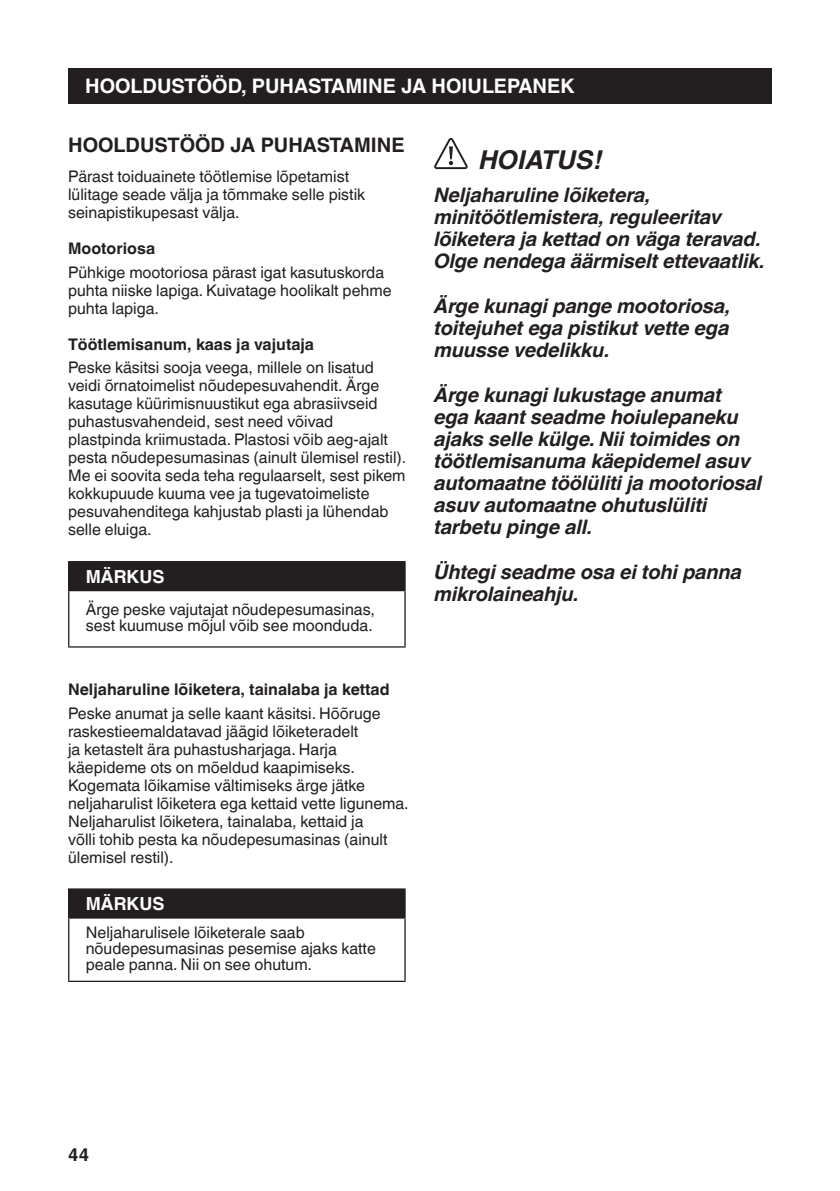
<style>
.page{position:relative;width:840px;height:1191px;background:#fff}
.page>*{position:absolute;margin:0;border:0;box-sizing:border-box;transform-origin:0 0}
.t1{font:italic 700 26px "Helvetica World";color:#231f20}
.t2{font:italic 700 20px/22px "Helvetica World";letter-spacing:-.01em;color:#231f20}
.t3{font:700 20px "Helvetica World";color:#fff}
.t4{font:700 20px "Helvetica World";color:#231f20}
.t5{font:700 18px "Helvetica World";color:#fff}
.t6{font:700 18px "Helvetica World";color:#231f20}
.t7{font:16px/18px "Helvetica World";color:#231f20}
.t8{font:700 16px "Helvetica World";color:#231f20}
</style>
<div class="page">
<div style="left:68px;top:68px;width:703px;height:36px;background:#231f20"></div>
<div style="left:69px;top:561px;width:336px;height:29px;background:#231f20"></div>
<svg style="left:68px;top:562px;width:1px;height:28px"></svg>
<hr style="left:68px;top:561px;width:337px;height:1px;background:#231f20">
<hr style="left:68px;top:591px;width:1px;height:55px;background:#231f20">
<hr style="left:404px;top:591px;width:1px;height:55px;background:#231f20">
<hr style="left:68px;top:646px;width:337px;height:1px;background:#231f20">
<hr style="left:68px;top:590px;width:337px;height:1px;background:#231f20">
<div style="left:69px;top:889px;width:336px;height:29px;background:#231f20"></div>
<svg style="left:68px;top:889px;width:1px;height:28px"></svg>
<hr style="left:68px;top:888px;width:337px;height:1px;background:#231f20">
<hr style="left:68px;top:918px;width:1px;height:62px;background:#231f20">
<hr style="left:404px;top:918px;width:1px;height:62px;background:#231f20">
<hr style="left:68px;top:980px;width:337px;height:2px;background:#231f20">
<hr style="left:68px;top:917px;width:337px;height:1px;background:#231f20">
<svg style="left:434px;top:138px;width:33px;height:31px"></svg>
<p class="t3" style="left:85px;top:75px;width:491px">HOOLDUSTÖÖD, PUHASTAMINE JA HOIULEPANEK</p>
<p class="t4" style="left:68px;top:134px;width:338px">HOOLDUSTÖÖD JA PUHASTAMINE</p>
<p class="t7" style="left:68px;top:167px;width:298px">Pärast toiduainete töötlemise lõpetamist lülitage seade välja ja tõmmake selle pistik seinapistikupesast välja.</p>
<p class="t8" style="left:68px;top:239px;width:88px">Mootoriosa</p>
<p class="t7" style="left:68px;top:263px;width:325px">Pühkige mootoriosa pärast igat kasutuskorda puhta niiske lapiga. Kuivatage hoolikalt pehme puhta lapiga.</p>
<p class="t8" style="left:68px;top:335px;width:247px">Töötlemisanum, kaas ja vajutaja</p>
<p class="t7" style="left:68px;top:359px;width:339px">Peske käsitsi sooja veega, millele on lisatud veidi õrnatoimelist nõudepesuvahendit. Ärge kasutage küürimisnuustikut ega abrasiivseid puhastusvahendeid, sest need võivad plastpinda kriimustada. Plastosi võib aeg-ajalt pesta nõudepesumasinas (ainult ülemisel restil).<br>Me ei soovita seda teha regulaarselt, sest pikem kokkupuude kuuma vee ja tugevatoimeliste pesuvahenditega kahjustab plasti ja lühendab selle eluiga.</p>
<p class="t5" style="left:86px;top:566px;width:80px">MÄRKUS</p>
<p class="t7" style="left:86px;top:601px;width:290px;line-height:16px">Ärge peske vajutajat nõudepesumasinas, sest kuumuse mõjul võib see moonduda.</p>
<h1 class="t1" style="left:478px;top:145px;width:125px">HOIATUS!</h1>
<p class="t2" style="left:434px;top:184px;width:332px">Neljaharuline lõiketera, minitöötlemistera, reguleeritav lõiketera ja kettad on väga teravad.<br>Olge nendega äärmiselt ettevaatlik.</p>
<p class="t2" style="left:434px;top:295px;width:298px;text-align:justify">Ärge kunagi pange mootoriosa, toitejuhet ega pistikut vette ega muusse vedelikku.</p>
<p class="t2" style="left:434px;top:384px;width:329px">Ärge kunagi lukustage anumat<br>ega kaant seadme hoiulepaneku ajaks selle külge. Nii toimides on töötlemisanuma käepidemel asuv automaatne töölüliti ja mootoriosal asuv automaatne ohutuslüliti tarbetu pinge all.</p>
<p class="t2" style="left:434px;top:561px;width:309px">Ühtegi seadme osa ei tohi panna mikrolaineahju.</p>
<p class="t8" style="left:68px;top:680px;width:323px">Neljaharuline lõiketera, tainalaba ja kettad</p>
<p class="t7" style="left:68px;top:704px;width:342px">Peske anumat ja selle kaant käsitsi. Hõõruge raskestieemaldatavad jäägid lõiketeradelt<br>ja ketastelt ära puhastusharjaga. Harja käepideme ots on mõeldud kaapimiseks.<br>Kogemata lõikamise vältimiseks ärge jätke neljaharulist lõiketera ega kettaid vette ligunema.<br>Neljaharulist lõiketera, tainalaba, kettaid ja<br>võlli tohib pesta ka nõudepesumasinas (ainult ülemisel restil).</p>
<p class="t5" style="left:86px;top:893px;width:80px">MÄRKUS</p>
<p class="t7" style="left:86px;top:924px;width:291px;line-height:16px">Neljaharulisele lõiketerale saab nõudepesumasinas pesemise ajaks katte peale panna. Nii on see ohutum.</p>
<p class="t6" style="left:68px;top:1143px;width:23px">44</p>
</div>
